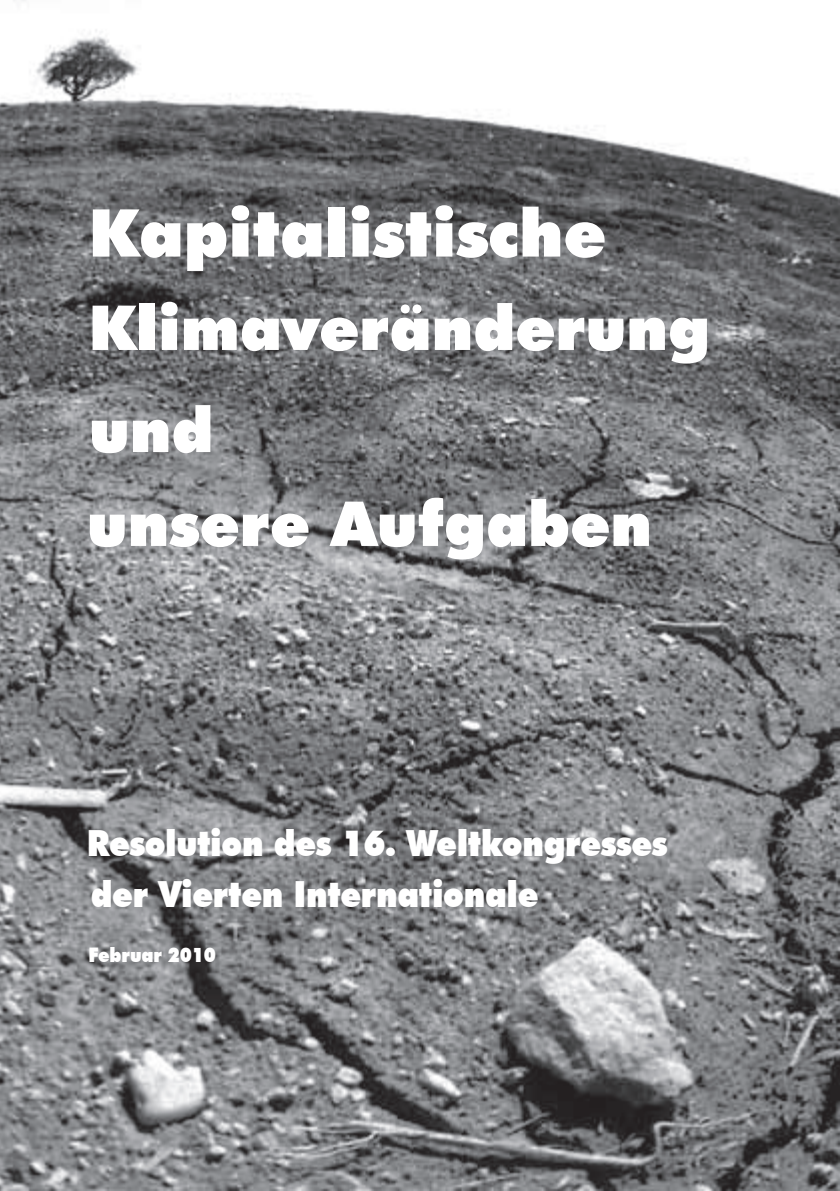
<style>
.page{position:relative;width:840px;height:1191px;background:#fff}
.page>*{position:absolute;margin:0;border:0;box-sizing:border-box;transform-origin:0 0}
.t1{font:900 66px "Futura BT";color:#fff}
.t2{font:900 62px "Futura BT";color:#fff}
.t3{font:900 36px "Futura BT";letter-spacing:-.01em;color:#fff;scale:.89 1}
.t4{font:900 20px "Futura BT";letter-spacing:-.01em;color:#fff;scale:.89 1}
</style>
<div class="page">
<img style="left:0;top:0;width:839px;height:1191px">
<h1 class="t1" style="left:88px;top:193px;width:519px">Kapitalistische</h1>
<h2 class="t2" style="left:88px;top:290px;width:622px">Klimaveränderung</h2>
<h2 class="t2" style="left:89px;top:392px;width:126px">und</h2>
<h2 class="t2" style="left:87px;top:486px;width:566px">unsere Aufgaben</h2>
<p class="t3" style="left:87px;top:821px;width:653px">Resolution des 16. Weltkongresses</p>
<p class="t3" style="left:91px;top:872px;width:504px">der Vierten Internationale</p>
<p class="t4" style="left:88px;top:942px;width:145px">Februar 2010</p>
</div>
